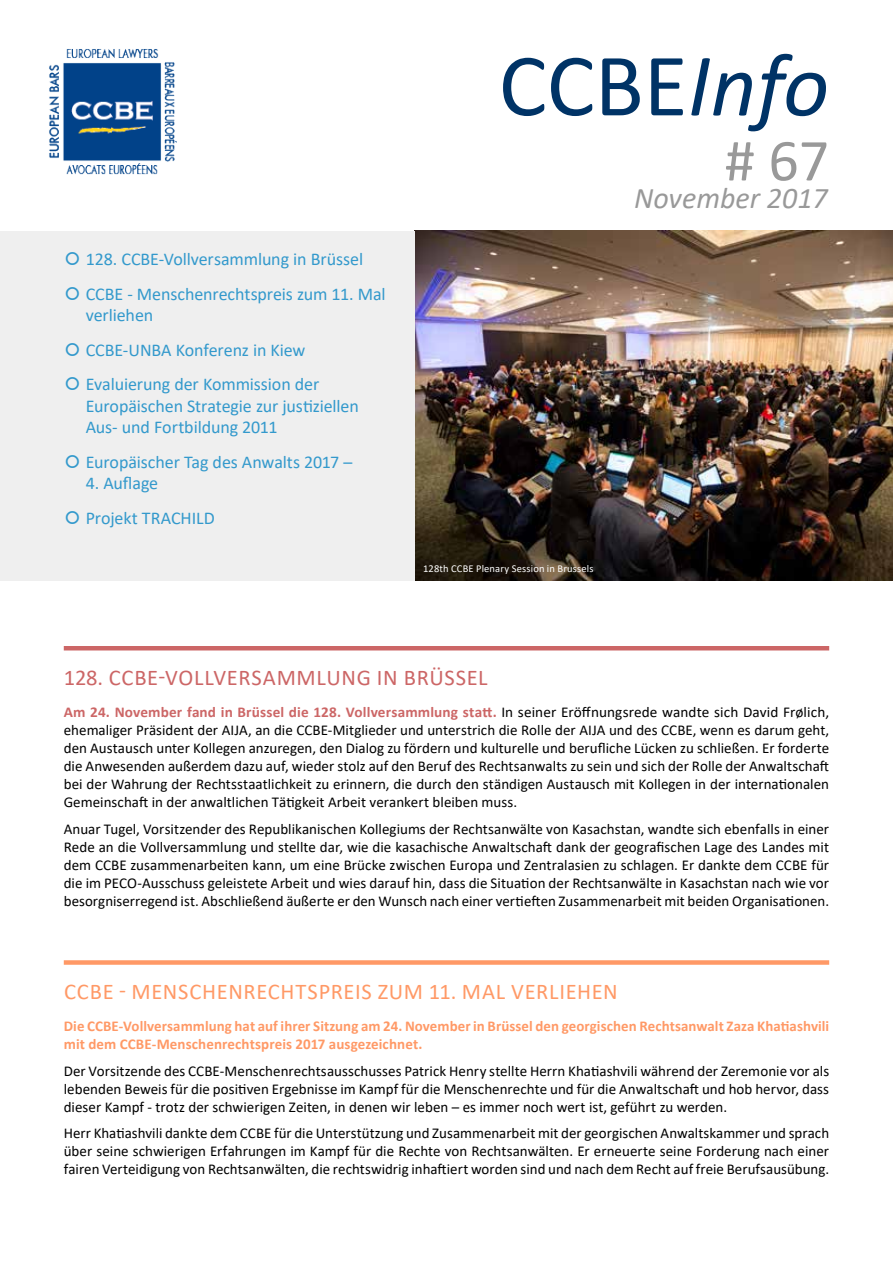
<style>
.page{position:relative;width:893px;height:1263px;background:#fff}
.page>*{position:absolute;margin:0;border:0;box-sizing:border-box;transform-origin:0 0}
.t1{font:90px "Calibri";color:#036}
.t2{font:60px "Calibri";color:#999}
.t3{font:italic 30px "Calibri";color:#999}
.t4{font:22.5px "Calibri";letter-spacing:.03em;color:#f96}
.t5{font:22.5px "Calibri";letter-spacing:.03em;color:#c66}
.t6{font:18px/34.3px "Calibri";letter-spacing:-.005em;color:#39c}
.t7{font:15px/18px "Calibri";color:#000;text-align:justify}
.t8{font:700 15px/18px "Calibri";letter-spacing:.005em;color:#f96}
.t9{font:10.5px "Calibri";letter-spacing:.015em;color:#fff}
.s1{font-style:italic}
.s2{font-weight:700;color:#c66}
</style>
<div class="page">
<img style="left:49px;top:49px;width:127px;height:126px">
<img style="left:415px;top:231px;width:478px;height:349px">
<hr style="left:64px;top:646px;width:765px;height:4px;background:#c66">
<div style="left:64px;top:960px;width:765px;height:5px;background:#f96"></div>
<div style="left:0;top:231px;width:415px;height:349px;background:#efefef"></div>
<p class="t6" style="left:86px;top:242px;width:301px">128. CCBE-Vollversammlung in Brüssel<br>CCBE - Menschenrechtspreis zum 11. Mal</p>
<p class="t6" style="left:86px;top:298px;width:235px">verliehen<br>CCBE-UNBA Konferenz in Kiew<br>Evaluierung der Kommission der</p>
<p class="t6" style="left:86px;top:394px;width:275px;line-height:21.6px">Europäischen Strategie zur justiziellen<br>Aus- und Fortbildung 2011</p>
<p class="t6" style="left:86px;top:444px;width:268px">Europäischer Tag des Anwalts 2017 –</p>
<p class="t6" style="left:86px;top:466px;width:130px">4. Auflage<br>Projekt TRACHILD</p>
<h1 class="t1" style="left:499px;top:23px;width:332px">CCBE<span class="s1">Info</span></h1>
<h2 class="t2" style="left:725px;top:119px;width:106px"># 67</h2>
<h3 class="t3" style="left:634px;top:178px;width:195px">November 2017</h3>
<p class="t9" style="left:423px;top:561px;width:172px">128th CCBE Plenary Session in Brussels</p>
<h3 class="t5" style="left:64px;top:661px;width:425px">128. CCBE-VOLLVERSAMMLUNG IN BRÜSSEL</h3>
<p class="t7" style="left:64px;top:703px;width:767px"><span class="s2">Am 24. November fand in Brüssel die 128. Vollversammlung statt.</span> In seiner Eröffnungsrede wandte sich David Frølich, ehemaliger Präsident der AIJA, an die CCBE-Mitglieder und unterstrich die Rolle der AIJA und des CCBE, wenn es darum geht, den Austausch unter Kollegen anzuregen, den Dialog zu fördern und kulturelle und berufliche Lücken zu schließen. Er forderte die Anwesenden außerdem dazu auf, wieder stolz auf den Beruf des Rechtsanwalts zu sein und sich der Rolle der Anwaltschaft bei der Wahrung der Rechtsstaatlichkeit zu erinnern, die durch den ständigen Austausch mit Kollegen in der internationalen Gemeinschaft in der anwaltlichen Tätigkeit Arbeit verankert bleiben muss.</p>
<p class="t7" style="left:64px;top:819px;width:767px">Anuar Tugel, Vorsitzender des Republikanischen Kollegiums der Rechtsanwälte von Kasachstan, wandte sich ebenfalls in einer Rede an die Vollversammlung und stellte dar, wie die kasachische Anwaltschaft dank der geografischen Lage des Landes mit dem CCBE zusammenarbeiten kann, um eine Brücke zwischen Europa und Zentralasien zu schlagen. Er dankte dem CCBE für die im PECO-Ausschuss geleistete Arbeit und wies darauf hin, dass die Situation der Rechtsanwälte in Kasachstan nach wie vor besorgniserregend ist. Abschließend äußerte er den Wunsch nach einer vertieften Zusammenarbeit mit beiden Organisationen.</p>
<h3 class="t4" style="left:64px;top:976px;width:555px">CCBE - MENSCHENRECHTSPREIS ZUM 11. MAL VERLIEHEN</h3>
<p class="t8" style="left:64px;top:1017px;width:767px">Die CCBE-Vollversammlung hat auf ihrer Sitzung am 24. November in Brüssel den georgischen Rechtsanwalt Zaza Khatiashvili mit dem CCBE-Menschenrechtspreis 2017 ausgezeichnet.</p>
<p class="t7" style="left:64px;top:1061px;width:767px">Der Vorsitzende des CCBE-Menschenrechtsausschusses Patrick Henry stellte Herrn Khatiashvili während der Zeremonie vor als lebenden Beweis für die positiven Ergebnisse im Kampf für die Menschenrechte und für die Anwaltschaft und hob hervor, dass dieser Kampf - trotz der schwierigen Zeiten, in denen wir leben – es immer noch wert ist, geführt zu werden.</p>
<p class="t7" style="left:64px;top:1124px;width:767px">Herr Khatiashvili dankte dem CCBE für die Unterstützung und Zusammenarbeit mit der georgischen Anwaltskammer und sprach über seine schwierigen Erfahrungen im Kampf für die Rechte von Rechtsanwälten. Er erneuerte seine Forderung nach einer fairen Verteidigung von Rechtsanwälten, die rechtswidrig inhaftiert worden sind und nach dem Recht auf freie Berufsausübung.</p>
</div>
